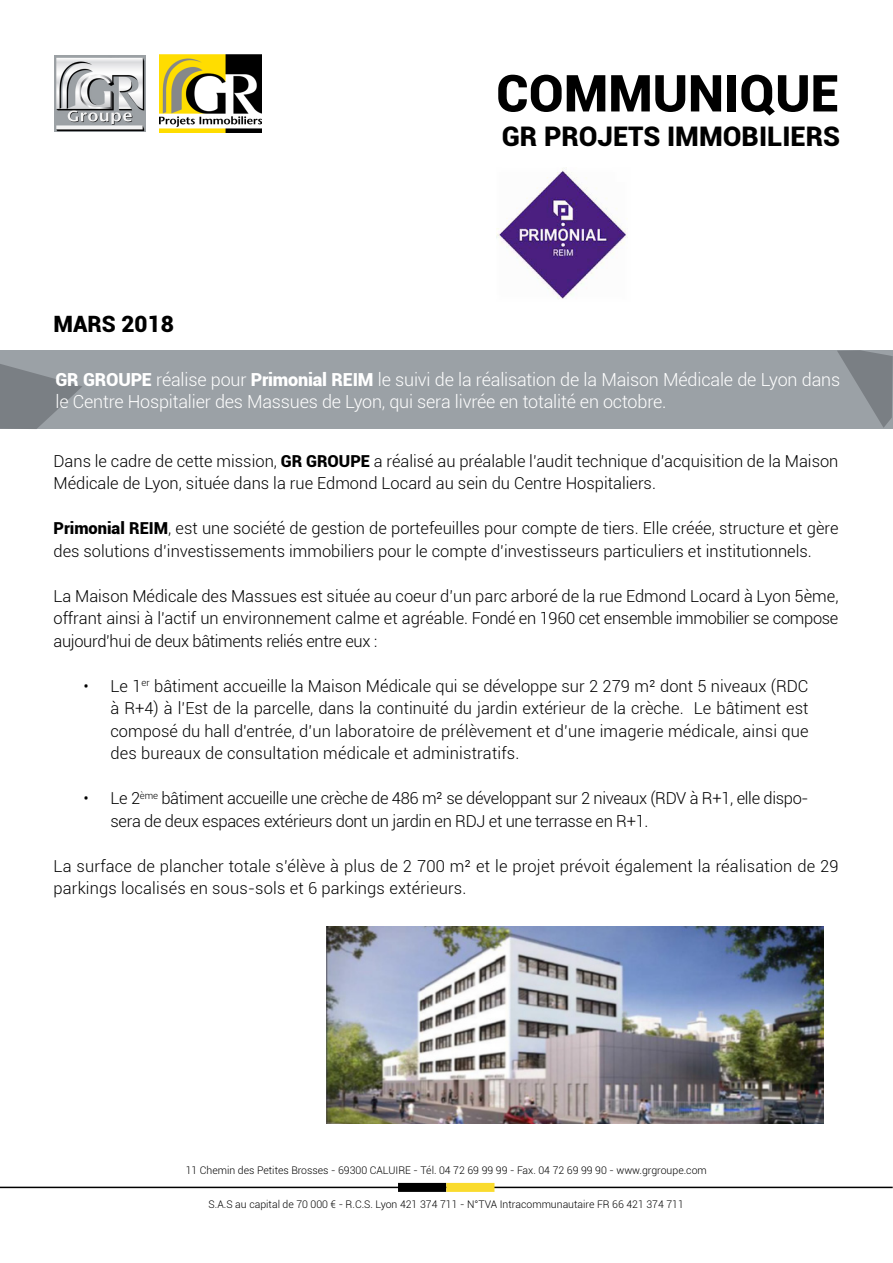
<style>
.page{position:relative;width:893px;height:1263px;background:#fff}
.page>*{position:absolute;margin:0;border:0;box-sizing:border-box;transform-origin:0 0}
.t1{font:900 51px "Roboto";color:#000}
.t2{font:900 27px "Roboto";color:#000}
.t3{font:900 22.5px "Roboto";color:#000}
.t4{font:300 18px/21.6px "Roboto";letter-spacing:-.01em;color:#fff}
.t5{font:300 16.5px/22.5px "Roboto";color:#000}
.t6{font:300 16.5px/22.5px "Roboto";letter-spacing:-.02em;color:#000}
.t7{font:300 10.5px "Roboto";color:#000}
.s1{font-weight:900}
</style>
<div class="page">
<img style="left:54px;top:56px;width:92px;height:75px">
<img style="left:160px;top:54px;width:102px;height:79px">
<img style="left:496px;top:168px;width:132px;height:132px">
<div style="left:0;top:350px;width:893px;height:79px;background:#9ba1a6"></div>
<svg style="left:0;top:364px;width:82px;height:65px"></svg>
<svg style="left:837px;top:350px;width:56px;height:78px"></svg>
<hr style="left:0;top:1187px;width:893px;height:1px;background:#000">
<div style="left:398px;top:1183px;width:48px;height:9px;background:#000"></div>
<div style="left:446px;top:1183px;width:48px;height:9px;background:#fadb2d"></div>
<img style="left:326px;top:927px;width:497px;height:197px">
<p class="t3" style="left:53px;top:308px;width:122px">MARS 2018</p>
<p class="t1" style="left:496px;top:57px;width:344px">COMMUNIQUE</p>
<p class="t2" style="left:502px;top:117px;width:340px">GR PROJETS IMMOBILIERS</p>
<p class="t4" style="left:56px;top:368px;width:786px"><span class="s1">GR GROUPE</span> réalise pour <span class="s1">Primonial REIM</span> le suivi de la réalisation de la Maison Médicale de Lyon dans le Centre Hospitalier des Massues de Lyon, qui sera livrée en totalité en octobre.</p>
<p class="t5" style="left:53px;top:449px;width:786px">Dans le cadre de cette mission, <span class="s1">GR GROUPE</span> a réalisé au préalable l’audit technique d’acquisition de la Maison<br>Médicale de Lyon, située dans la rue Edmond Locard au sein du Centre Hospitaliers.</p>
<p class="t5" style="left:53px;top:517px;width:786px"><span class="s1">Primonial REIM</span>, est une société de gestion de portefeuilles pour compte de tiers. Elle créée, structure et gère des solutions d’investissements immobiliers pour le compte d’investisseurs particuliers et institutionnels.</p>
<p class="t5" style="left:53px;top:584px;width:786px;text-align:justify">La Maison Médicale des Massues est située au coeur d’un parc arboré de la rue Edmond Locard à Lyon 5ème, offrant ainsi à l’actif un environnement calme et agréable. Fondé en 1960 cet ensemble immobilier se compose aujourd’hui de deux bâtiments reliés entre eux :</p>
<p class="t5" style="left:110px;top:674px;width:700px;text-align:justify;text-indent:-27px">• Le 1<sup>er</sup> bâtiment accueille la Maison Médicale qui se développe sur 2 279 m² dont 5 niveaux (RDC à R+4) à l’Est de la parcelle, dans la continuité du jardin extérieur de la crèche. Le bâtiment est composé du hall d’entrée, d’un laboratoire de prélèvement et d’une imagerie médicale, ainsi que des bureaux de consultation médicale et administratifs.</p>
<p class="t6" style="left:110px;top:787px;width:699px;text-indent:-27px">• Le 2<sup>ème</sup> bâtiment accueille une crèche de 486 m² se développant sur 2 niveaux (RDV à R+1, elle dispo&shy;sera de deux espaces extérieurs dont un jardin en RDJ et une terrasse en R+1.</p>
<p class="t5" style="left:53px;top:854px;width:787px">La surface de plancher totale s’élève à plus de 2 700 m² et le projet prévoit également la réalisation de 29 parkings localisés en sous-sols et 6 parkings extérieurs.</p>
<p class="t7" style="left:186px;top:1163px;width:523px">11 Chemin des Petites Brosses - 69300 CALUIRE - Tél. 04 72 69 99 99 - Fax. 04 72 69 99 90 - www.grgroupe.com</p>
<p class="t7" style="left:209px;top:1197px;width:477px">S.A.S au capital de 70 000 € - R.C.S. Lyon 421 374 711 - N°TVA Intracommunautaire FR 66 421 374 711</p>
</div>
